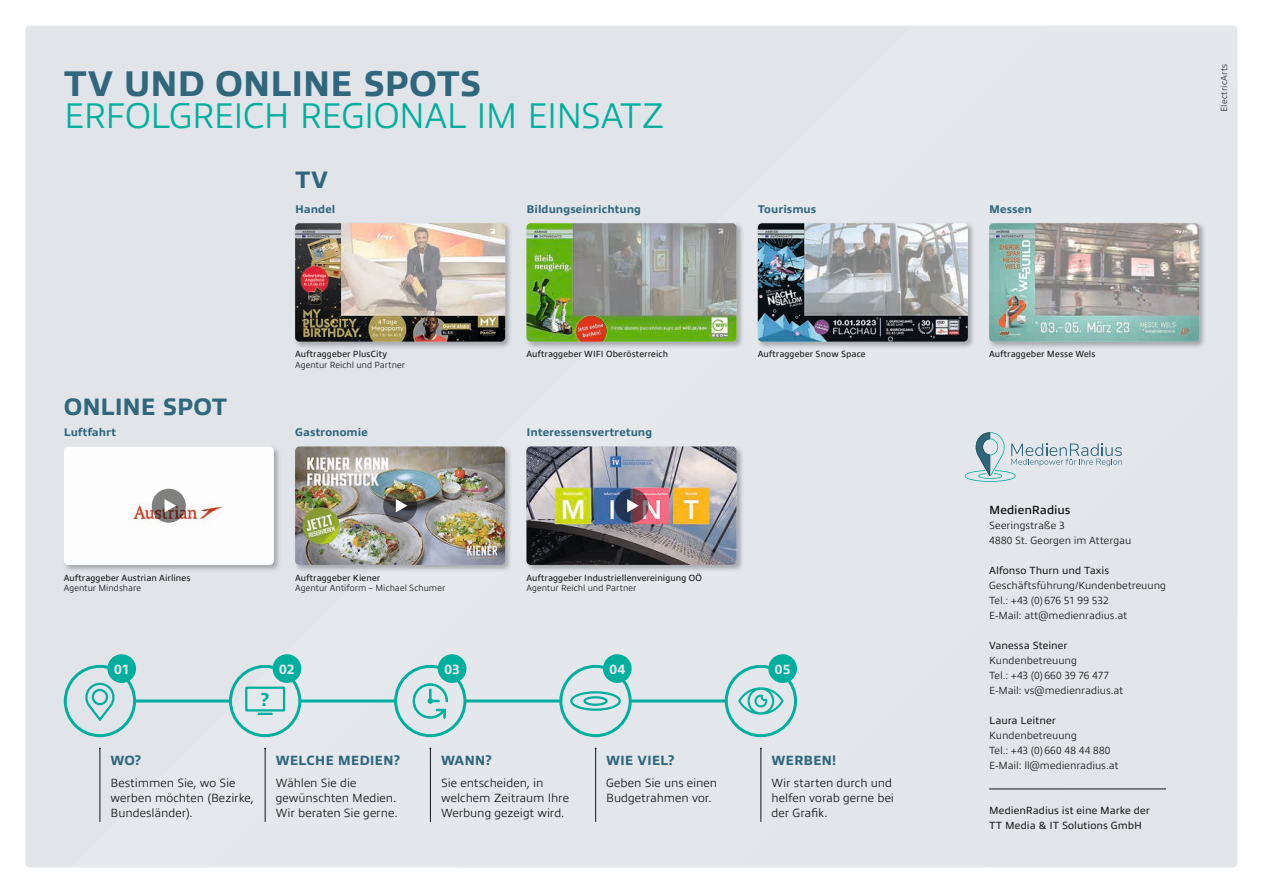
<style>
.page{position:relative;width:1263px;height:893px;background:#fff}
.page>*{position:absolute;margin:0;border:0;box-sizing:border-box;transform-origin:0 0}
.t1{font:300 36px "Allumi Std";letter-spacing:-.035em;color:#00af9d}
.t2{font:800 36px "Allumi Std";letter-spacing:-.025em;color:#30677c}
.t3{font:800 24px "Allumi Std";letter-spacing:-.02em;color:#30677c}
.t4{font:800 18px "Allumi Std";color:#00af9d}
.t5{font:800 13.5px "Allumi Std";letter-spacing:-.015em;color:#30677c}
.t6{font:800 13.5px "Allumi Std";letter-spacing:.005em;color:#e1e5ea}
.t7{font:300 12px/15px "Allumi Std";letter-spacing:-.005em;color:#151616}
.t8{font:600 12px "Allumi Std";letter-spacing:-.005em;color:#151616}
.t9{font:800 11.25px "Allumi Std";letter-spacing:.005em;color:#30677c}
.t10{font:300 10.5px/15px "Allumi Std";color:#151616}
.t11{font:10.5px/15px "Allumi Std";letter-spacing:.005em;color:#151616}
.t12{font:9px "Allumi Std";letter-spacing:.01em;color:#151616}
.t13{font:300 9px "Allumi Std";letter-spacing:.005em;color:#151616}
</style>
<div class="page">
<div style="left:25px;top:25px;width:1213px;height:843px;background:#e2e6eb"></div>
<hr style="left:265px;top:748px;width:1px;height:74px;background:#151616">
<hr style="left:100px;top:748px;width:1px;height:74px;background:#151616">
<hr style="left:430px;top:748px;width:1px;height:74px;background:#151616">
<hr style="left:595px;top:748px;width:1px;height:74px;background:#151616">
<hr style="left:761px;top:748px;width:1px;height:74px;background:#151616">
<div style="left:229px;top:665px;width:72px;height:72px;border:3px solid #00af9d;border-radius:50%"></div>
<div style="left:245px;top:687px;width:40px;height:24px;border:2px solid #00af9d"></div>
<svg style="left:258px;top:713px;width:15px;height:2px"></svg>
<div style="left:273px;top:654px;width:28px;height:29px;background:#00af9d;border-radius:50%"></div>
<hr style="left:135px;top:699px;width:95px;height:3px;background:#00af9d">
<hr style="left:300px;top:699px;width:96px;height:3px;background:#00af9d">
<hr style="left:465px;top:699px;width:96px;height:3px;background:#00af9d">
<hr style="left:630px;top:699px;width:96px;height:3px;background:#00af9d">
<div style="left:394px;top:665px;width:72px;height:72px;border:3px solid #00af9d;border-radius:50%"></div>
<svg style="left:412px;top:683px;width:36px;height:36px"></svg>
<div style="left:438px;top:654px;width:28px;height:29px;background:#00af9d;border-radius:50%"></div>
<div style="left:559px;top:665px;width:73px;height:72px;border:3px solid #00af9d;border-radius:50%"></div>
<div style="left:570px;top:691px;width:51px;height:20px;border:2px solid #00af9d;border-radius:50%"></div>
<div style="left:583px;top:696px;width:25px;height:10px;border:2px solid #00af9d;border-radius:50%"></div>
<div style="left:603px;top:654px;width:29px;height:29px;background:#00af9d;border-radius:50%"></div>
<div style="left:725px;top:665px;width:72px;height:72px;border:3px solid #00af9d;border-radius:50%"></div>
<svg style="left:738px;top:687px;width:46px;height:28px"></svg>
<div style="left:768px;top:654px;width:29px;height:29px;background:#00af9d;border-radius:50%"></div>
<div style="left:64px;top:665px;width:72px;height:72px;border:3px solid #00af9d;border-radius:50%"></div>
<svg style="left:82px;top:682px;width:36px;height:41px"></svg>
<div style="left:107px;top:654px;width:29px;height:29px;background:#00af9d;border-radius:50%"></div>
<hr style="left:989px;top:789px;width:177px;height:1px;background:#151616">
<svg style="left:965px;top:432px;width:157px;height:50px;background:#cad7dc"></svg>
<div style="left:293px;top:445px;width:220px;height:128px;background:#151616;opacity:.3"></div>
<img style="left:295px;top:446px;width:210px;height:119px">
<div style="left:525px;top:445px;width:219px;height:128px;background:#151616;opacity:.3"></div>
<img style="left:526px;top:446px;width:210px;height:119px">
<div style="left:293px;top:221px;width:220px;height:128px;background:#151616;opacity:.3"></div>
<img style="left:295px;top:223px;width:210px;height:119px">
<div style="left:525px;top:221px;width:219px;height:128px;background:#151616;opacity:.3"></div>
<img style="left:526px;top:223px;width:210px;height:119px">
<div style="left:756px;top:221px;width:219px;height:128px;background:#151616;opacity:.3"></div>
<img style="left:758px;top:223px;width:210px;height:119px">
<div style="left:987px;top:221px;width:220px;height:128px;background:#151616;opacity:.3"></div>
<img style="left:989px;top:223px;width:210px;height:119px">
<div style="left:62px;top:445px;width:219px;height:128px;background:#151616;opacity:.3"></div>
<img style="left:64px;top:446px;width:210px;height:119px">
<svg style="left:152px;top:489px;width:34px;height:34px"></svg>
<svg style="left:165px;top:499px;width:11px;height:13px"></svg>
<svg style="left:383px;top:489px;width:34px;height:34px"></svg>
<svg style="left:396px;top:499px;width:11px;height:13px"></svg>
<svg style="left:614px;top:489px;width:34px;height:34px"></svg>
<svg style="left:627px;top:499px;width:12px;height:13px"></svg>
<h1 class="t2" style="left:64px;top:64px;width:419px">TV UND ONLINE SPOTS</h1>
<h1 class="t1" style="left:64px;top:96px;width:602px">ERFOLGREICH REGIONAL IM EINSATZ</h1>
<h2 class="t3" style="left:64px;top:393px;width:165px">ONLINE SPOT</h2>
<p class="t9" style="left:64px;top:426px;width:54px">Luftfahrt</p>
<p class="t12" style="left:64px;top:573px;width:128px">Auftraggeber Austrian Airlines</p>
<p class="t13" style="left:64px;top:583px;width:79px">Agentur Mindshare</p>
<h2 class="t3" style="left:295px;top:166px;width:34px">TV</h2>
<p class="t9" style="left:295px;top:203px;width:42px">Handel</p>
<p class="t9" style="left:526px;top:203px;width:116px">Bildungseinrichtung</p>
<p class="t12" style="left:295px;top:349px;width:93px">Auftraggeber PlusCity</p>
<p class="t13" style="left:295px;top:360px;width:112px">Agentur Reichl und Partner</p>
<p class="t12" style="left:526px;top:349px;width:143px">Auftraggeber WIFI Oberösterreich</p>
<p class="t9" style="left:295px;top:426px;width:74px">Gastronomie</p>
<p class="t9" style="left:526px;top:426px;width:127px">Interessensvertretung</p>
<p class="t12" style="left:295px;top:573px;width:87px">Auftraggeber Kiener</p>
<p class="t13" style="left:295px;top:583px;width:152px">Agentur Antiform – Michael Schumer</p>
<p class="t12" style="left:526px;top:573px;width:177px">Auftraggeber Industriellenvereinigung OÖ</p>
<p class="t13" style="left:526px;top:583px;width:112px">Agentur Reichl und Partner</p>
<p class="t9" style="left:758px;top:203px;width:60px">Tourismus</p>
<p class="t12" style="left:758px;top:349px;width:109px">Auftraggeber Snow Space</p>
<p class="t6" style="left:114px;top:661px;width:17px">01</p>
<p class="t6" style="left:279px;top:661px;width:17px">02</p>
<p class="t6" style="left:444px;top:661px;width:17px">03</p>
<p class="t6" style="left:609px;top:661px;width:17px">04</p>
<p class="t6" style="left:775px;top:661px;width:17px">05</p>
<h3 class="t4" style="left:261px;top:690px;width:10px">?</h3>
<p class="t5" style="left:111px;top:753px;width:32px">WO?</p>
<p class="t7" style="left:111px;top:775px;width:145px">Bestimmen Sie, wo Sie werben möchten (Bezirke,<br>Bundesländer).</p>
<p class="t5" style="left:276px;top:753px;width:126px">WELCHE MEDIEN?</p>
<p class="t7" style="left:276px;top:775px;width:123px">Wählen Sie die gewünschten Medien.<br>Wir beraten Sie gerne.</p>
<p class="t5" style="left:441px;top:753px;width:52px">WANN?</p>
<p class="t7" style="left:441px;top:775px;width:130px">Sie entscheiden, in welchem Zeitraum Ihre<br>Werbung gezeigt wird.</p>
<p class="t5" style="left:606px;top:753px;width:70px">WIE VIEL?</p>
<p class="t7" style="left:606px;top:775px;width:112px">Geben Sie uns einen<br>Budgetrahmen vor.</p>
<p class="t5" style="left:771px;top:753px;width:66px">WERBEN!</p>
<p class="t7" style="left:771px;top:775px;width:124px">Wir starten durch und helfen vorab gerne bei der Grafik.</p>
<p class="t9" style="left:989px;top:203px;width:44px">Messen</p>
<p class="t12" style="left:989px;top:349px;width:108px">Auftraggeber Messe Wels</p>
<p class="t13" style="left:1219px;top:112px;width:50px;rotate:-90deg">ElectricArts</p>
<p class="t8" style="left:989px;top:504px;width:83px">MedienRadius</p>
<p class="t10" style="left:989px;top:518px;width:144px">Seeringstraße 3<br>4880 St. Georgen im Attergau</p>
<p class="t11" style="left:989px;top:563px;width:122px">Alfonso Thurn und Taxis</p>
<p class="t10" style="left:989px;top:578px;width:178px">Geschäftsführung/Kundenbetreuung<br>Tel.: +43 (0)676 51 99 532<br>E-Mail: att@medienradius.at</p>
<p class="t11" style="left:989px;top:638px;width:80px">Vanessa Steiner</p>
<p class="t10" style="left:989px;top:653px;width:136px">Kundenbetreuung<br>Tel.: +43 (0)660 39 76 477<br>E-Mail: vs@medienradius.at</p>
<p class="t11" style="left:989px;top:713px;width:68px">Laura Leitner</p>
<p class="t10" style="left:989px;top:728px;width:131px">Kundenbetreuung<br>Tel.: +43 (0)660 48 44 880<br>E-Mail: ll@medienradius.at</p>
<p class="t11" style="left:989px;top:803px;width:162px">MedienRadius ist eine Marke der<br>TT Media &amp; IT Solutions GmbH</p>
</div>
